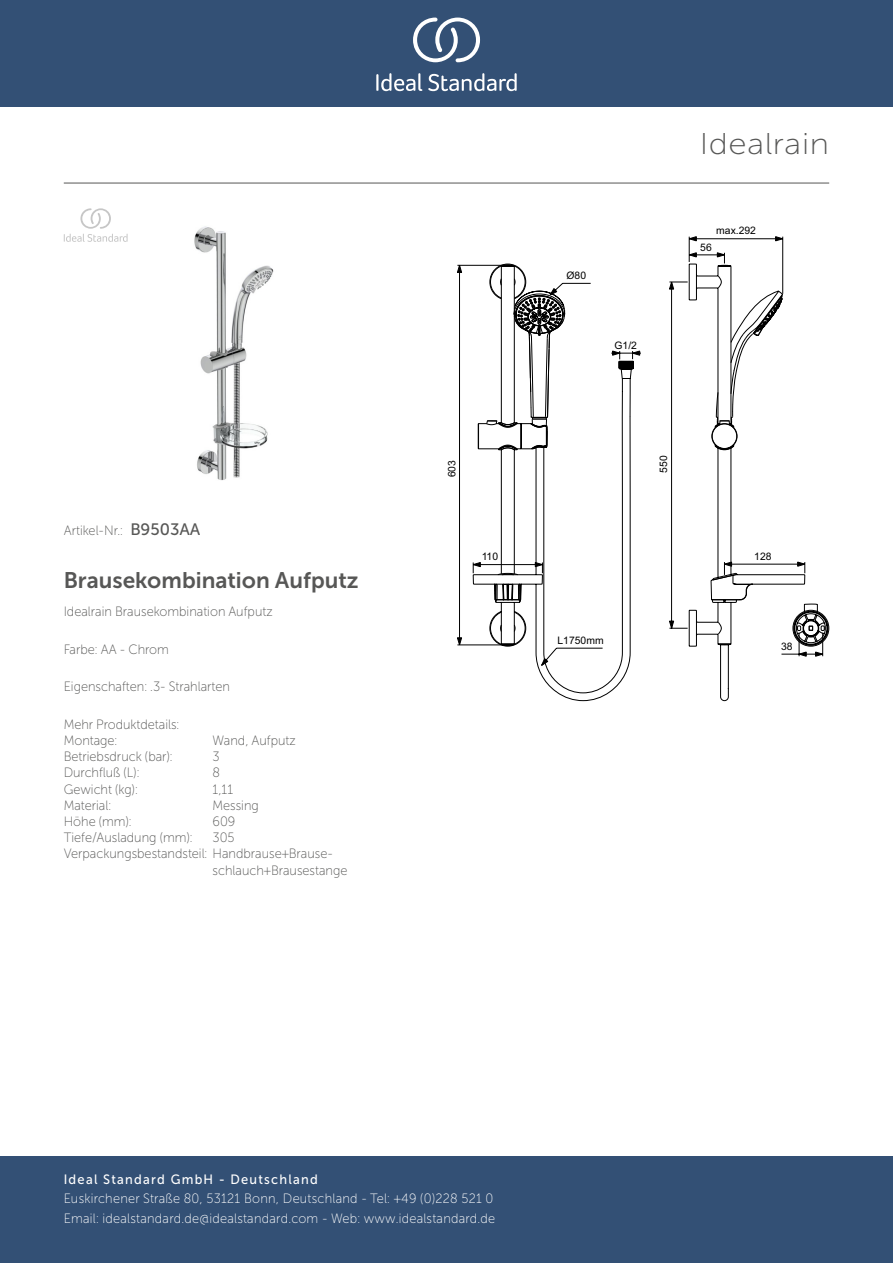
<style>
.page{position:relative;width:893px;height:1263px;background:#fff}
.page>*{position:absolute;margin:0;border:0;box-sizing:border-box;transform-origin:0 0}
._001_Produkttyp{font:30px "Museo Sans Cyrl 100";letter-spacing:.02em;color:#575756;scale:1.1 1}
.t1{font:22.5px "Museo Sans Cyrl 700";color:#575756}
.t2{font:13.5px/19.5px "Museo Sans Cyrl 100";letter-spacing:.02em;color:#fff;scale:.95 1}
.Packaging_Elements{font:13.5px/16.2px "Museo Sans Cyrl 100";color:#575756;scale:.95 1}
.Marketing_Descriptio{font:13.5px "Museo Sans Cyrl 100";color:#575756;scale:.95 1}
.t3{font:13.5px "Museo Sans Cyrl 500";letter-spacing:.1em;color:#fff;scale:.95 1}
.Features{font:13.5px "Museo Sans Cyrl 100";color:#575756;scale:.95 1}
.Depth__mm{font:13.5px "Museo Sans Cyrl 100";color:#575756;scale:.95 1}
.Mounting{font:13.5px "Museo Sans Cyrl 100";color:#575756;scale:.95 1}
.Operation_Pressure{font:13.5px "Museo Sans Cyrl 100";color:#575756;scale:.95 1}
.sku{font:13.5px "Museo Sans Cyrl 100";color:#575756;scale:.95 1}
.Net_Weight__kg{font:13.5px "Museo Sans Cyrl 100";color:#575756;scale:.95 1}
.Material{font:13.5px "Museo Sans Cyrl 100";color:#575756;scale:.95 1}
.Colour{font:13.5px "Museo Sans Cyrl 100";color:#575756;scale:.95 1}
.Flow_Rate__litre{font:13.5px "Museo Sans Cyrl 100";color:#575756;scale:.95 1}
.Height__mm{font:13.5px "Museo Sans Cyrl 100";color:#575756;scale:.95 1}
.t4{font:10.35px "Arial";color:#000}
.s1{font-family:"Museo Sans Cyrl 500";font-size:16.5px}
</style>
<div class="page">
<div style="left:0;top:1157px;width:893px;height:106px;background:#335075"></div>
<div style="left:0;top:0;width:893px;height:107px;background:#335075"></div>
<svg style="left:428px;top:73px;width:89px;height:18px"></svg>
<svg style="left:376px;top:73px;width:46px;height:18px"></svg>
<svg style="left:413px;top:18px;width:67px;height:44px"></svg>
<hr style="left:64px;top:183px;width:765px;height:1px;background:#575756">
<svg style="left:457px;top:236px;width:366px;height:421px"></svg>
<svg style="left:473px;top:263px;width:118px;height:313px"></svg>
<svg style="left:541px;top:648px;width:62px;height:18px"></svg>
<img style="left:194px;top:226px;width:80px;height:254px">
<svg style="left:64px;top:208px;width:64px;height:34px"></svg>
<p class="_001_Produkttyp" style="left:700px;top:128px;width:119px">Idealrain</p>
<p class="t4" style="left:716px;top:223px;width:41px">max.292</p>
<p class="sku" style="left:64px;top:524px;width:145px">Artikel-Nr.: <span class="s1">B9503AA</span></p>
<p class="t1" style="left:64px;top:567px;width:296px">Brausekombination Aufputz</p>
<p class="Marketing_Descriptio" style="left:64px;top:605px;width:221px">Idealrain Brausekombination Aufputz</p>
<p class="Colour" style="left:64px;top:642px;width:112px">Farbe: AA - Chrom</p>
<p class="Features" style="left:64px;top:679px;width:176px">Eigenschaften: .3- Strahlarten</p>
<p class="Packaging_Elements" style="left:64px;top:716px;width:123px">Mehr Produktdetails:</p>
<p class="Mounting" style="left:64px;top:733px;width:58px">Montage:</p>
<p class="Mounting" style="left:213px;top:733px;width:89px">Wand, Aufputz</p>
<p class="Operation_Pressure" style="left:64px;top:749px;width:116px">Betriebsdruck (bar):</p>
<p class="Operation_Pressure" style="left:213px;top:749px;width:9px">3</p>
<p class="Flow_Rate__litre" style="left:64px;top:766px;width:81px">Durchfluß (L):</p>
<p class="Flow_Rate__litre" style="left:213px;top:766px;width:9px">8</p>
<p class="Net_Weight__kg" style="left:64px;top:782px;width:79px">Gewicht (kg):</p>
<p class="Net_Weight__kg" style="left:213px;top:782px;width:23px">1,11</p>
<p class="Material" style="left:64px;top:798px;width:51px">Material:</p>
<p class="Material" style="left:213px;top:798px;width:50px">Messing</p>
<p class="Height__mm" style="left:64px;top:814px;width:73px">Höhe (mm):</p>
<p class="Height__mm" style="left:213px;top:814px;width:26px">609</p>
<p class="Depth__mm" style="left:64px;top:830px;width:137px">Tiefe/Ausladung (mm):</p>
<p class="Depth__mm" style="left:213px;top:830px;width:25px">305</p>
<p class="Packaging_Elements" style="left:213px;top:846px;width:143px;text-indent:-149px">Verpackungsbestandsteil: Handbrause+Brause&shy;schlauch+Brausestange</p>
<p class="t4" style="left:566px;top:268px;width:21px">Ø80</p>
<p class="t4" style="left:615px;top:338px;width:24px">G1/2</p>
<p class="t4" style="left:700px;top:240px;width:13px">56</p>
<p class="t4" style="left:445px;top:477px;width:19px;rotate:-90deg">603</p>
<p class="t4" style="left:656px;top:473px;width:19px;rotate:-90deg">550</p>
<p class="t4" style="left:482px;top:549px;width:18px">110</p>
<p class="t4" style="left:754px;top:549px;width:19px">128</p>
<p class="t4" style="left:558px;top:633px;width:48px">L1750mm</p>
<p class="t4" style="left:781px;top:639px;width:13px">38</p>
<p class="t3" style="left:64px;top:1172px;width:269px">Ideal Standard GmbH - Deutschland</p>
<p class="t2" style="left:64px;top:1189px;width:456px">Euskirchener Straße 80, 53121 Bonn, Deutschland - Tel: +49 (0)228 521 0<br>Email: idealstandard.de@idealstandard.com - Web: www.idealstandard.de</p>
</div>
